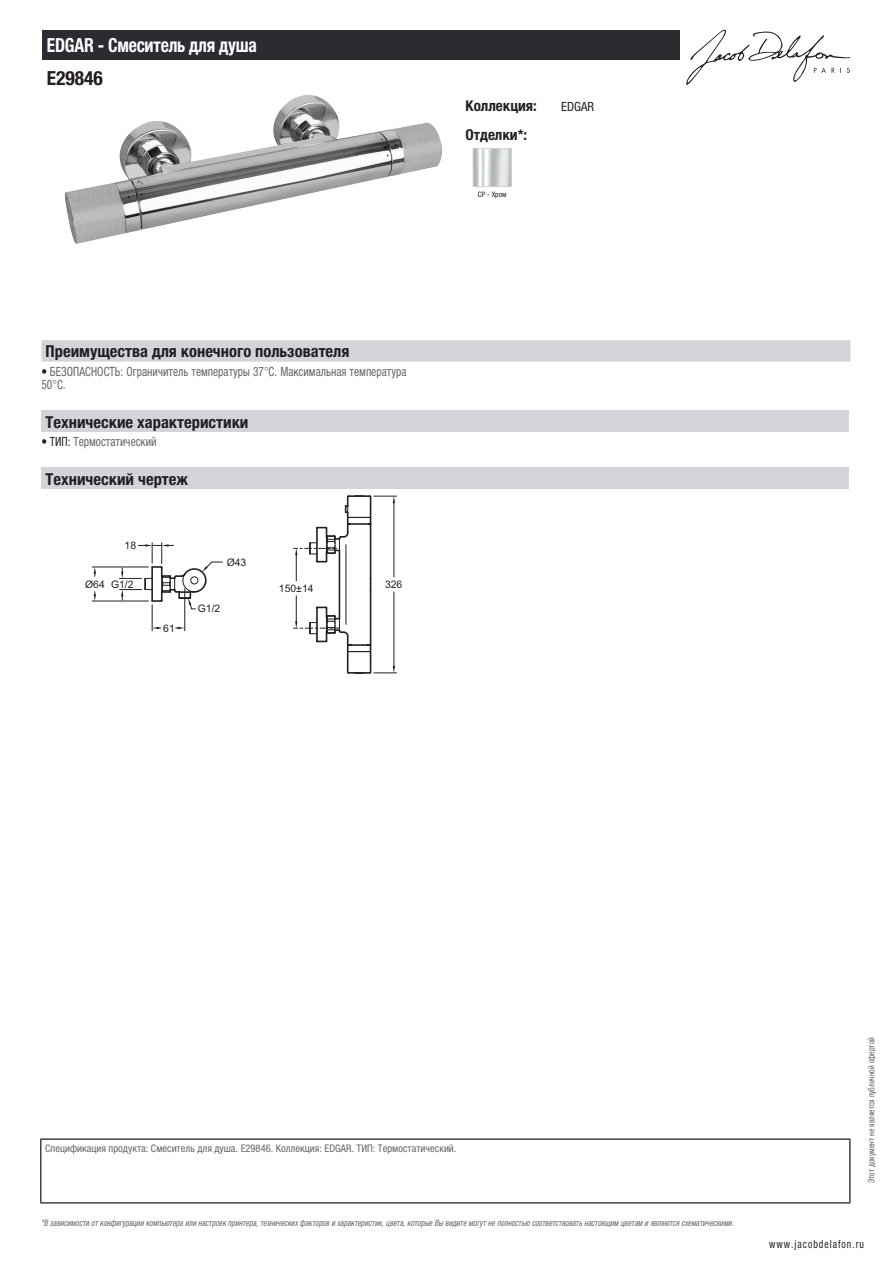
<style>
.page{position:relative;width:893px;height:1263px;background:#fff}
.page>*{position:absolute;margin:0;border:0;box-sizing:border-box;transform-origin:0 0}
.t1{font:700 condensed 19.5px "Helvetica Neue LTCYR";letter-spacing:-.01em;color:#fff;scale:.9 1}
.t2{font:700 condensed 19.5px "Helvetica Neue LTCYR";color:#231f20}
.t3{font:700 condensed 16.5px "Helvetica Neue LTCYR";color:#231f20}
.t4{font:700 condensed 15px "Helvetica Neue LTCYR";color:#231f20}
.t5{font:condensed 12.75px/13.5px "Helvetica Neue LTCYR";color:#626568;scale:.9 1}
.t6{font:condensed 12.75px "Helvetica Neue LTCYR";color:#231f20}
.t7{font:condensed 11.25px "Helvetica Neue LTCYR";letter-spacing:.1em;color:#231f20;scale:.87 1}
.t8{font:condensed 10.5px "Helvetica Neue LTCYR";color:#626568}
.t9{font:10.35px "Arial";color:#231f20}
.t10{font:italic condensed 9px "Helvetica Neue LTCYR";color:#626568;scale:.87 1}
.t11{font:condensed 9px "Helvetica Neue LTCYR";color:#626568;scale:.87 1}
.t12{font:condensed 7.5px "Helvetica Neue LTCYR";color:#231f20}
.s1{color:#231f20}
</style>
<div class="page">
<svg style="left:686px;top:30px;width:164px;height:55px"></svg>
<img style="left:65px;top:95px;width:377px;height:149px">
<img style="left:475px;top:150px;width:35px;height:35px">
<div style="left:473px;top:148px;width:39px;height:39px;border:1px solid #d3d4da"></div>
<div style="left:41px;top:340px;width:809px;height:22px;background:#d3d4da"></div>
<div style="left:41px;top:411px;width:808px;height:21px;background:#d3d4da"></div>
<div style="left:41px;top:467px;width:808px;height:22px;background:#d3d4da"></div>
<hr style="left:92px;top:567px;width:56px;height:1px;background:#231f20">
<hr style="left:92px;top:601px;width:56px;height:1px;background:#231f20">
<svg style="left:94px;top:567px;width:2px;height:9px"></svg>
<svg style="left:94px;top:592px;width:2px;height:9px"></svg>
<svg style="left:120px;top:495px;width:277px;height:179px"></svg>
<div style="left:43px;top:30px;width:637px;height:30px;background:#2a2c32"></div>
<hr style="left:40px;top:1138px;width:810px;height:2px;background:#040503">
<hr style="left:40px;top:1140px;width:1px;height:62px;background:#040503">
<hr style="left:849px;top:1140px;width:1px;height:62px;background:#040503">
<hr style="left:40px;top:1202px;width:810px;height:1px;background:#040503">
<h1 class="t1" style="left:47px;top:34px;width:235px">EDGAR - Cмеситель для душа</h1>
<h1 class="t2" style="left:47px;top:67px;width:58px">E29846</h1>
<h2 class="t3" style="left:46px;top:342px;width:305px">Преимущества для конечного пользователя</h2>
<h3 class="t5" style="left:41px;top:365px;width:407px"><span class="s1">•</span> БЕЗОПАСНОСТЬ: Ограничитель температуры 37°C. Максимальная температура<br>50°C.</h3>
<h2 class="t3" style="left:46px;top:413px;width:204px">Технические характеристики</h2>
<h3 class="t5" style="left:41px;top:435px;width:130px"><span class="s1">• ТИП:</span> Термостатический</h3>
<h2 class="t3" style="left:46px;top:469px;width:144px">Технический чертеж</h2>
<p class="t9" style="left:125px;top:539px;width:13px">18</p>
<p class="t9" style="left:85px;top:577px;width:50px">Ø64 G1/2</p>
<p class="t9" style="left:163px;top:621px;width:13px">61</p>
<p class="t9" style="left:227px;top:555px;width:21px">Ø43</p>
<p class="t9" style="left:198px;top:602px;width:24px">G1/2</p>
<p class="t9" style="left:279px;top:581px;width:36px">150±14</p>
<p class="t9" style="left:385px;top:578px;width:19px">326</p>
<h3 class="t4" style="left:466px;top:97px;width:73px">Коллекция:</h3>
<h3 class="t6" style="left:561px;top:99px;width:34px">EDGAR</h3>
<h3 class="t4" style="left:466px;top:126px;width:63px">Отделки*:</h3>
<p class="t12" style="left:478px;top:190px;width:30px">CP - Хром</p>
<p class="t8" style="left:45px;top:1142px;width:413px">Спецификация продукта: Cмеситель для душа. E29846. Коллекция: EDGAR. ТИП: Термостатический.</p>
<p class="t10" style="left:41px;top:1218px;width:800px">*В зависимости отконфигурации компьютера или настроек принтера,техническихфакторов и характеристик,цвета,которые Вы видите могутне полностью соответствоватьнастоящим цветам и являются схематическими.</p>
<p class="t11" style="left:866px;top:1183px;width:169px;rotate:-90deg">Этот документ не является публичной офертой</p>
<p class="t7" style="left:769px;top:1237px;width:110px">www.jacobdelafon.ru</p>
</div>
